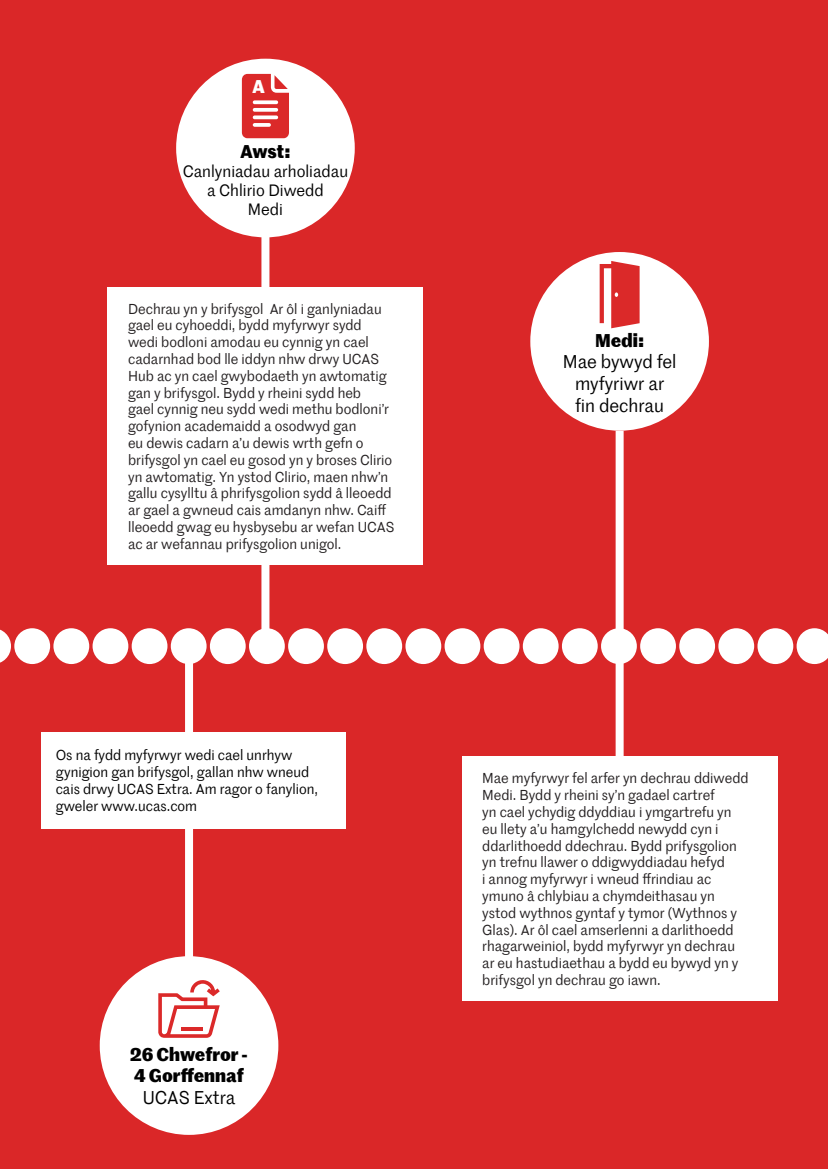
<style>
.page{position:relative;width:828px;height:1169px;background:#fff}
.page>*{position:absolute;margin:0;border:0;box-sizing:border-box;transform-origin:0 0}
.t1{font:18px "Marr Sans TT";color:#000}
.t2{font:700 18px "Marr Sans TT";color:#000}
.t3{font:700 18px "Marr Sans TT";color:#fff}
.t4{font:16px "Marr Sans TT";color:#000}
.t5{font:14px/16.8px "Marr Sans TT";color:#231f20}
.t6{font:14px/16.8px "Marr Sans TT";color:#000001}
</style>
<div class="page">
<div style="left:0;top:0;width:828px;height:1168px;background:#da2728"></div>
<svg style="left:0;top:629px;width:11px;height:34px"></svg>
<div style="left:14px;top:628px;width:36px;height:36px;background:#fff;border-radius:50%"></div>
<div style="left:53px;top:628px;width:36px;height:36px;background:#fff;border-radius:50%"></div>
<div style="left:93px;top:628px;width:35px;height:36px;background:#fff;border-radius:50%"></div>
<div style="left:132px;top:628px;width:35px;height:36px;background:#fff;border-radius:50%"></div>
<div style="left:171px;top:628px;width:36px;height:36px;background:#fff;border-radius:50%"></div>
<div style="left:210px;top:628px;width:36px;height:36px;background:#fff;border-radius:50%"></div>
<div style="left:249px;top:628px;width:36px;height:36px;background:#fff;border-radius:50%"></div>
<div style="left:288px;top:628px;width:36px;height:36px;background:#fff;border-radius:50%"></div>
<div style="left:327px;top:628px;width:36px;height:36px;background:#fff;border-radius:50%"></div>
<div style="left:366px;top:628px;width:36px;height:36px;background:#fff;border-radius:50%"></div>
<div style="left:405px;top:628px;width:36px;height:36px;background:#fff;border-radius:50%"></div>
<div style="left:444px;top:628px;width:36px;height:36px;background:#fff;border-radius:50%"></div>
<div style="left:484px;top:628px;width:35px;height:36px;background:#fff;border-radius:50%"></div>
<div style="left:523px;top:628px;width:35px;height:36px;background:#fff;border-radius:50%"></div>
<div style="left:562px;top:628px;width:36px;height:36px;background:#fff;border-radius:50%"></div>
<div style="left:601px;top:628px;width:36px;height:36px;background:#fff;border-radius:50%"></div>
<div style="left:640px;top:628px;width:36px;height:36px;background:#fff;border-radius:50%"></div>
<div style="left:679px;top:628px;width:36px;height:36px;background:#fff;border-radius:50%"></div>
<div style="left:718px;top:628px;width:36px;height:36px;background:#fff;border-radius:50%"></div>
<div style="left:757px;top:628px;width:36px;height:36px;background:#fff;border-radius:50%"></div>
<svg style="left:796px;top:628px;width:32px;height:36px"></svg>
<div style="left:185px;top:662px;width:8px;height:303px;background:#fff"></div>
<div style="left:100px;top:956px;width:178px;height:178px;background:#fff;border-radius:50%"></div>
<div style="left:261px;top:218px;width:8px;height:411px;background:#fff"></div>
<div style="left:176px;top:59px;width:179px;height:178px;background:#fff;border-radius:50%"></div>
<div style="left:530px;top:252px;width:179px;height:178px;background:#fff;border-radius:50%"></div>
<svg style="left:158px;top:980px;width:62px;height:57px"></svg>
<svg style="left:181px;top:1026px;width:22px;height:4px"></svg>
<svg style="left:242px;top:74px;width:47px;height:64px"></svg>
<svg style="left:599px;top:261px;width:40px;height:67px"></svg>
<div style="left:41px;top:732px;width:304px;height:96px;background:#fff"></div>
<div style="left:108px;top:287px;width:315px;height:277px;background:#fff"></div>
<div style="left:462px;top:756px;width:315px;height:244px;background:#fff"></div>
<div style="left:615px;top:430px;width:8px;height:331px;background:#fff"></div>
<p class="t3" style="left:252px;top:72px;width:14px">A</p>
<p class="t2" style="left:240px;top:137px;width:52px">Awst:</p>
<p class="t4" style="left:183px;top:160px;width:167px">Canlyniadau arholiadau</p>
<p class="t4" style="left:207px;top:179px;width:118px">a Chlirio Diwedd</p>
<p class="t4" style="left:248px;top:198px;width:37px">Medi</p>
<p class="t5" style="left:128px;top:299px;width:268px">Dechrau yn y brifysgol Ar ôl i ganlyniadau gael eu cyhoeddi, bydd myfyrwyr sydd wedi bodloni amodau eu cynnig yn cael cadarnhad bod lle iddyn nhw drwy UCAS Hub ac yn cael gwybodaeth yn awtomatig gan y brifysgol. Bydd y rheini sydd heb<br>gael cynnig neu sydd wedi methu bodloni’r gofynion academaidd a osodwyd gan<br>eu dewis cadarn a’u dewis wrth gefn o brifysgol yn cael eu gosod yn y broses Clirio yn awtomatig. Yn ystod Clirio, maen nhw’n gallu cysylltu â phrifysgolion sydd â lleoedd ar gael a gwneud cais amdanyn nhw. Caiff lleoedd gwag eu hysbysebu ar wefan UCAS ac ar wefannau prifysgolion unigol.</p>
<p class="t6" style="left:56px;top:746px;width:264px">Os na fydd myfyrwyr wedi cael unrhyw gynigion gan brifysgol, gallan nhw wneud cais drwy UCAS Extra. Am ragor o fanylion, gweler www.ucas.com</p>
<p class="t2" style="left:130px;top:1040px;width:119px">26 Chwefror -</p>
<p class="t2" style="left:134px;top:1061px;width:111px">4 Gorffennaf</p>
<p class="t1" style="left:143px;top:1084px;width:94px">UCAS Extra</p>
<p class="t2" style="left:595px;top:326px;width:51px">Medi:</p>
<p class="t1" style="left:563px;top:349px;width:115px">Mae bywyd fel</p>
<p class="t1" style="left:575px;top:371px;width:91px">myfyriwr ar</p>
<p class="t1" style="left:575px;top:392px;width:90px">fin dechrau</p>
<p class="t5" style="left:482px;top:769px;width:268px">Mae myfyrwyr fel arfer yn dechrau ddiwedd Medi. Bydd y rheini sy’n gadael cartref<br>yn cael ychydig ddyddiau i ymgartrefu yn eu llety a’u hamgylchedd newydd cyn i ddarlithoedd ddechrau. Bydd prifysgolion yn trefnu llawer o ddigwyddiadau hefyd<br>i annog myfyrwyr i wneud ffrindiau ac ymuno â chlybiau a chymdeithasau yn ystod wythnos gyntaf y tymor (Wythnos y Glas). Ar ôl cael amserlenni a darlithoedd rhagarweiniol, bydd myfyrwyr yn dechrau ar eu hastudiaethau a bydd eu bywyd yn y brifysgol yn dechrau go iawn.</p>
</div>
